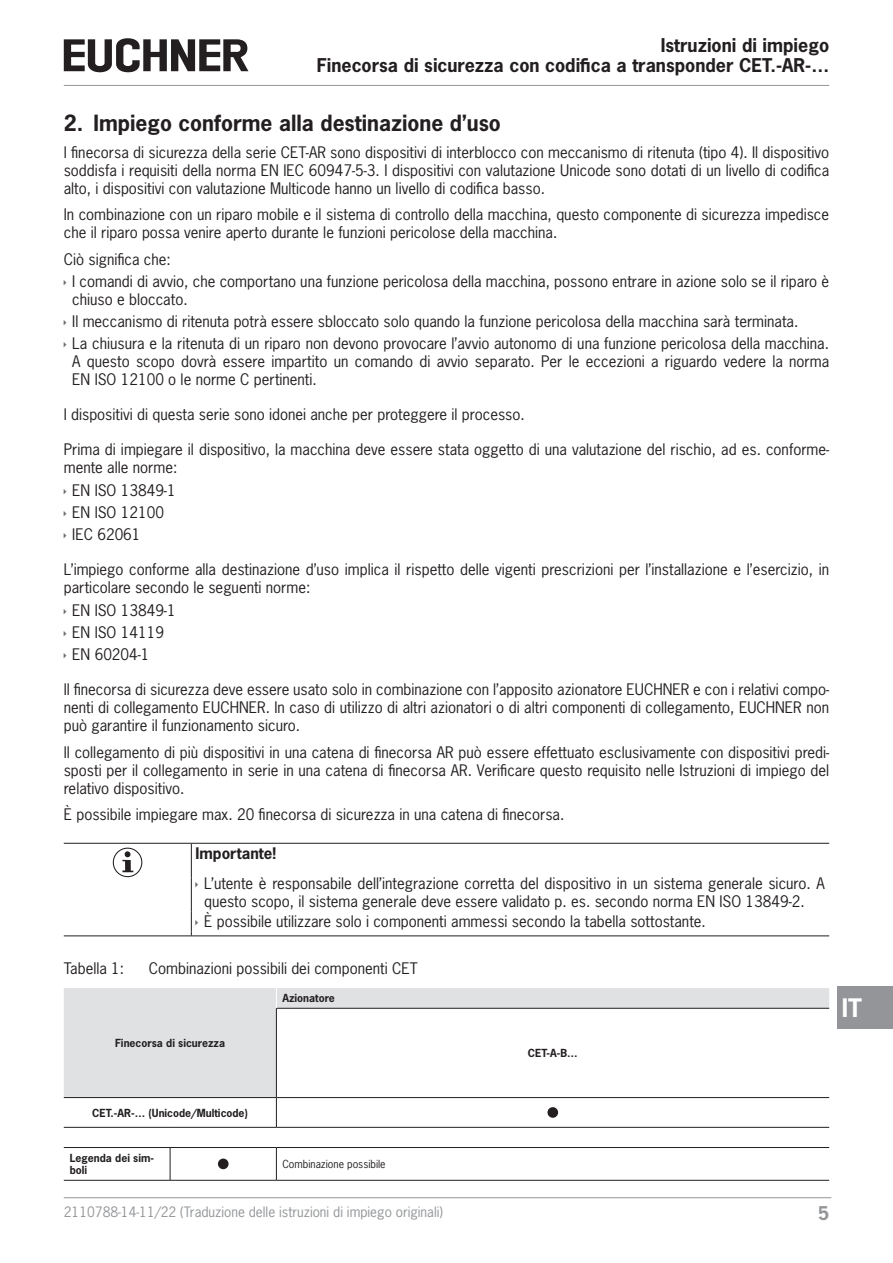
<style>
.page{position:relative;width:893px;height:1263px;background:#fff}
.page>*{position:absolute;margin:0;border:0;box-sizing:border-box;transform-origin:0 0}
.t1{font:700 24px "News Gothic Std";color:#fff}
.t2{font:700 21px "News Gothic Std";color:#231f20}
.t3{font:700 17.85px/20.2px "News Gothic Std";color:#231f20;text-align:right}
.t4{font:700 17.85px "News Gothic Std";color:#939598}
.paragraph{font:15px/18px "News Gothic Std";color:#231f20}
.paragraph_last{font:15px "News Gothic Std";color:#231f20}
.paragraph-2{font:700 15px "News Gothic Std";color:#231f20}
.t5{font:13.5px "News Gothic Std";color:#939598}
.tableheadcentered{font:700 10.5px "News Gothic Std";color:#231f20}
.tableheadleft{font:700 10.5px/12.6px "News Gothic Std";color:#231f20}
.tablebodyleft{font:10.5px "News Gothic Std";color:#231f20}
</style>
<div class="page">
<hr style="left:64px;top:85px;width:765px;height:1px;background:#939598">
<hr style="left:64px;top:1197px;width:767px;height:1px;background:#939598">
<svg style="left:64px;top:38px;width:184px;height:34px"></svg>
<div style="left:838px;top:986px;width:55px;height:43px;background:#939598"></div>
<hr style="left:64px;top:843px;width:127px;height:1px;background:#231f20">
<hr style="left:191px;top:843px;width:638px;height:1px;background:#231f20">
<hr style="left:191px;top:843px;width:1px;height:34px;background:#231f20">
<hr style="left:191px;top:877px;width:1px;height:34px;background:#231f20">
<hr style="left:64px;top:936px;width:127px;height:1px;background:#231f20">
<hr style="left:191px;top:936px;width:638px;height:1px;background:#231f20">
<svg style="left:113px;top:848px;width:29px;height:29px"></svg>
<svg style="left:122px;top:851px;width:11px;height:21px"></svg>
<svg style="left:64px;top:988px;width:765px;height:109px"></svg>
<hr style="left:276px;top:1008px;width:553px;height:1px;background:#231f20">
<hr style="left:64px;top:1127px;width:106px;height:1px;background:#231f20">
<hr style="left:170px;top:1127px;width:106px;height:1px;background:#231f20">
<hr style="left:276px;top:1127px;width:553px;height:1px;background:#231f20">
<hr style="left:170px;top:1147px;width:106px;height:1px;background:#231f20">
<hr style="left:276px;top:1147px;width:553px;height:1px;background:#231f20">
<hr style="left:64px;top:1097px;width:106px;height:1px;background:#231f20">
<hr style="left:170px;top:1097px;width:106px;height:1px;background:#231f20">
<hr style="left:276px;top:1097px;width:553px;height:1px;background:#231f20">
<hr style="left:276px;top:1148px;width:1px;height:32px;background:#231f20">
<hr style="left:64px;top:1147px;width:106px;height:1px;background:#231f20">
<hr style="left:170px;top:1148px;width:1px;height:32px;background:#231f20">
<svg style="left:276px;top:1098px;width:1px;height:29px"></svg>
<hr style="left:64px;top:1180px;width:106px;height:1px;background:#231f20">
<hr style="left:170px;top:1180px;width:106px;height:1px;background:#231f20">
<hr style="left:276px;top:1180px;width:553px;height:1px;background:#231f20">
<svg style="left:276px;top:988px;width:1px;height:20px"></svg>
<hr style="left:276px;top:1008px;width:1px;height:89px;background:#231f20">
<div style="left:547px;top:1107px;width:11px;height:11px;background:#231f20;border-radius:50%"></div>
<div style="left:218px;top:1158px;width:11px;height:11px;background:#231f20;border-radius:50%"></div>
<svg style="left:191px;top:911px;width:7px;height:25px"></svg>
<p class="t3" style="left:317px;top:34px;width:514px">Istruzioni di impiego<br>Finecorsa di sicurezza con codifica a transponder CET.-AR-…</p>
<p class="t2" style="left:64px;top:109px;width:439px">2. Impiego conforme alla destinazione d’uso</p>
<p class="paragraph" style="left:64px;top:143px;width:767px;text-align:justify">I finecorsa di sicurezza della serie CET‑AR sono dispositivi di interblocco con meccanismo di ritenuta (tipo 4). Il dispositivo soddisfa i requisiti della norma EN IEC 60947-5-3. I dispositivi con valutazione Unicode sono dotati di un livello di codifica alto, i dispositivi con valutazione Multicode hanno un livello di codifica basso.</p>
<p class="paragraph" style="left:64px;top:205px;width:767px">In combinazione con un riparo mobile e il sistema di controllo della macchina, questo componente di sicurezza impedisce che il riparo possa venire aperto durante le funzioni pericolose della macchina.</p>
<p class="paragraph" style="left:64px;top:250px;width:109px">Ciò significa che:</p>
<p class="paragraph" style="left:72px;top:272px;width:758px">I comandi di avvio, che comportano una funzione pericolosa della macchina, possono entrare in azione solo se il riparo è chiuso e bloccato.</p>
<p class="paragraph" style="left:72px;top:312px;width:728px">Il meccanismo di ritenuta potrà essere sbloccato solo quando la funzione pericolosa della macchina sarà terminata.</p>
<p class="paragraph" style="left:72px;top:335px;width:758px;text-align:justify">La chiusura e la ritenuta di un riparo non devono provocare l’avvio autonomo di una funzione pericolosa della macchina.<br>A questo scopo dovrà essere impartito un comando di avvio separato. Per le eccezioni a riguardo vedere la norma EN ISO 12100 o le norme C pertinenti.</p>
<p class="paragraph_last" style="left:64px;top:405px;width:462px">I dispositivi di questa serie sono idonei anche per proteggere il processo.</p>
<p class="paragraph" style="left:64px;top:441px;width:767px">Prima di impiegare il dispositivo, la macchina deve essere stata oggetto di una valutazione del rischio, ad es. conforme&shy;mente alle norme:</p>
<p class="paragraph" style="left:72px;top:481px;width:105px">EN ISO 13849‑1</p>
<p class="paragraph" style="left:72px;top:503px;width:93px">EN ISO 12100</p>
<p class="paragraph" style="left:72px;top:525px;width:70px">IEC 62061</p>
<p class="paragraph" style="left:64px;top:560px;width:767px">L’impiego conforme alla destinazione d’uso implica il rispetto delle vigenti prescrizioni per l’installazione e l’esercizio, in particolare secondo le seguenti norme:</p>
<p class="paragraph" style="left:72px;top:601px;width:105px">EN ISO 13849‑1</p>
<p class="paragraph" style="left:72px;top:623px;width:93px">EN ISO 14119</p>
<p class="paragraph" style="left:72px;top:645px;width:79px">EN 60204‑1</p>
<p class="paragraph" style="left:64px;top:680px;width:767px;text-align:justify">Il finecorsa di sicurezza deve essere usato solo in combinazione con l’apposito azionatore EUCHNER e con i relativi compo&shy;nenti di collegamento EUCHNER. In caso di utilizzo di altri azionatori o di altri componenti di collegamento, EUCHNER non può garantire il funzionamento sicuro.</p>
<p class="paragraph" style="left:64px;top:743px;width:767px;text-align:justify">Il collegamento di più dispositivi in una catena di finecorsa AR può essere effettuato esclusivamente con dispositivi predi&shy;sposti per il collegamento in serie in una catena di finecorsa AR. Verificare questo requisito nelle Istruzioni di impiego del relativo dispositivo.</p>
<p class="paragraph_last" style="left:64px;top:805px;width:502px">È possibile impiegare max. 20 finecorsa di sicurezza in una catena di finecorsa.</p>
<p class="paragraph-2" style="left:196px;top:843px;width:82px">Importante!</p>
<p class="paragraph" style="left:204px;top:874px;width:622px">L’utente è responsabile dell’integrazione corretta del dispositivo in un sistema generale sicuro. A questo scopo, il sistema generale deve essere validato p. es. secondo norma EN ISO 13849‑2.</p>
<p class="paragraph" style="left:204px;top:912px;width:503px">È possibile utilizzare solo i componenti ammessi secondo la tabella sottostante.</p>
<p class="paragraph" style="left:64px;top:959px;width:62px">Tabella 1:</p>
<p class="paragraph" style="left:149px;top:959px;width:270px">Combinazioni possibili dei componenti CET</p>
<p class="tableheadcentered" style="left:115px;top:1036px;width:111px">Finecorsa di sicurezza</p>
<p class="tableheadleft" style="left:282px;top:992px;width:54px">Azionatore</p>
<p class="tableheadcentered" style="left:528px;top:1046px;width:51px">CET‑A‑B…</p>
<h1 class="t1" style="left:842px;top:992px;width:22px">IT</h1>
<p class="tableheadcentered" style="left:92px;top:1105px;width:157px">CET.-AR-… (Unicode/Multicode)</p>
<p class="tableheadleft" style="left:70px;top:1151px;width:86px">Legenda dei sim&shy;boli</p>
<p class="tablebodyleft" style="left:282px;top:1157px;width:105px">Combinazione possibile</p>
<p class="t5" style="left:64px;top:1203px;width:381px">2110788-14-11/22 (Traduzione delle istruzioni di impiego originali)</p>
<p class="t4" style="left:818px;top:1201px;width:13px">5</p>
</div>
